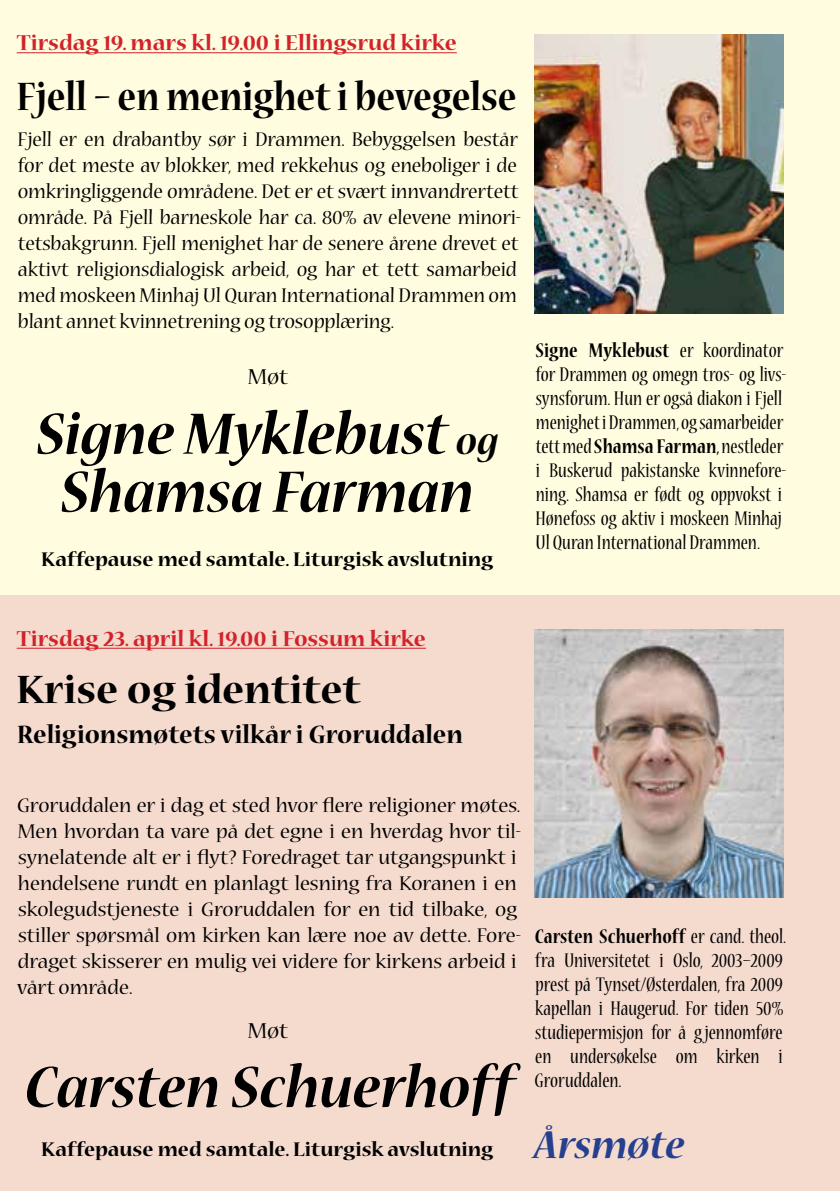
<style>
.page{position:relative;width:840px;height:1191px;background:#fff}
.page>*{position:absolute;margin:0;border:0;box-sizing:border-box;transform-origin:0 0}
.t1{font:italic 700 66px/58px "Nueva Std";color:#000;text-align:center;scale:.95 1}
.t2{font:700 44px "Nueva Std";color:#000;scale:.85 1}
.t3{font:700 44px "Nueva Std";color:#000}
.t4{font:italic 700 44px "Nueva Std";color:#25408f}
.t5{font:700 28px "Nueva Std";color:#000;scale:.96 1}
.t6{font:700 24px "Nueva Std";color:#d2232a}
.t7{font:24px "Nueva Std";color:#000}
.t8{font:condensed 22px/24px "Nueva Std";color:#000}
.t9{font:22px/26px "Nueva Std";color:#000;scale:.94 1}
.t10{font:22px/26px "Nueva Std";color:#000}
.t11{font:700 22px "Nueva Std";color:#000}
.s1{font-size:44px}
.s2{font-weight:700}
</style>
<div class="page">
<div style="left:0;top:0;width:534px;height:826px;background:#fffcdf"></div>
<hr style="left:17px;top:52px;width:439px;height:1px;background:#d2232a">
<div style="left:0;top:595px;width:534px;height:596px;background:#f5dace"></div>
<hr style="left:17px;top:648px;width:408px;height:1px;background:#d2232a">
<div style="left:534px;top:0;width:305px;height:595px;background:#fffcdf"></div>
<div style="left:533px;top:595px;width:306px;height:596px;background:#f5dace"></div>
<img style="left:534px;top:629px;width:249px;height:268px">
<img style="left:534px;top:34px;width:249px;height:279px">
<p class="t6" style="left:17px;top:32px;width:441px">Tirsdag 19. mars kl. 19.00 i Ellingsrud kirke</p>
<h2 class="t2" style="left:17px;top:76px;width:589px">Fjell – en menighet i bevegelse</h2>
<p class="t9" style="left:18px;top:128px;width:537px">Fjell er en drabantby sør i Drammen. Bebyggelsen består for det meste av blokker, med rekkehus og eneboliger i de omkringliggende områdene. Det er et svært innvandrertett område. På Fjell barneskole har ca. 80% av elevene minori&shy;tetsbakgrunn. Fjell menighet har de senere årene drevet et aktivt religionsdialogisk arbeid, og har et tett samarbeid med moskeen Minhaj Ul Quran International Drammen om blant annet kvinnetrening og trosopplæring.</p>
<p class="t7" style="left:247px;top:366px;width:42px">Møt</p>
<h1 class="t1" style="left:36px;top:407px;width:487px">Signe Myklebust <span class="s1">og<br></span>Shamsa Farman</h1>
<p class="t11" style="left:41px;top:549px;width:453px">Kaffepause med samtale. Liturgisk avslutning</p>
<p class="t8" style="left:535px;top:339px;width:252px"><span class="s2">Signe Myklebust</span> er koordinator for Drammen og omegn tros- og livs&shy;synsforum. Hun er også diakon i Fjell menighet i Drammen, og samarbeider tett med <span class="s2">Shamsa Farman,</span> nestleder i Buskerud pakistanske kvinnefore&shy;ning. Shamsa er født og oppvokst i Hønefoss og aktiv i moskeen Minhaj Ul Quran International Drammen.</p>
<p class="t6" style="left:17px;top:627px;width:410px">Tirsdag 23. april kl. 19.00 i Fossum kirke</p>
<h2 class="t3" style="left:17px;top:670px;width:345px">Krise og identitet</h2>
<p class="t5" style="left:17px;top:721px;width:465px">Religionsmøtets vilkår i Groruddalen</p>
<p class="t10" style="left:17px;top:793px;width:505px">Groruddalen er i dag et sted hvor flere religioner møtes.<br>Men hvordan ta vare på det egne i en hverdag hvor til&shy;synelatende alt er i flyt? Foredraget tar utgangspunkt i hendelsene rundt en planlagt lesning fra Koranen i en skolegudstjeneste i Groruddalen for en tid tilbake, og stiller spørsmål om kirken kan lære noe av dette. Fore&shy;draget skisserer en mulig vei videre for kirkens arbeid i vårt område.</p>
<p class="t7" style="left:247px;top:1019px;width:42px">Møt</p>
<h1 class="t1" style="left:25px;top:1060px;width:516px">Carsten Schuerhoff</h1>
<p class="t11" style="left:41px;top:1139px;width:453px">Kaffepause med samtale. Liturgisk avslutning</p>
<p class="t8" style="left:534px;top:925px;width:253px"><span class="s2">Carsten Schuerhoff</span> er cand. theol. fra Universitetet i Oslo, 2003–2009 prest på Tynset/Østerdalen, fra 2009 kapellan i Haugerud. For tiden 50% studiepermisjon for å g jennomføre en undersøkelse om kirken i<br>Groruddalen.</p>
<h2 class="t4" style="left:533px;top:1124px;width:152px">Årsmøte</h2>
</div>
